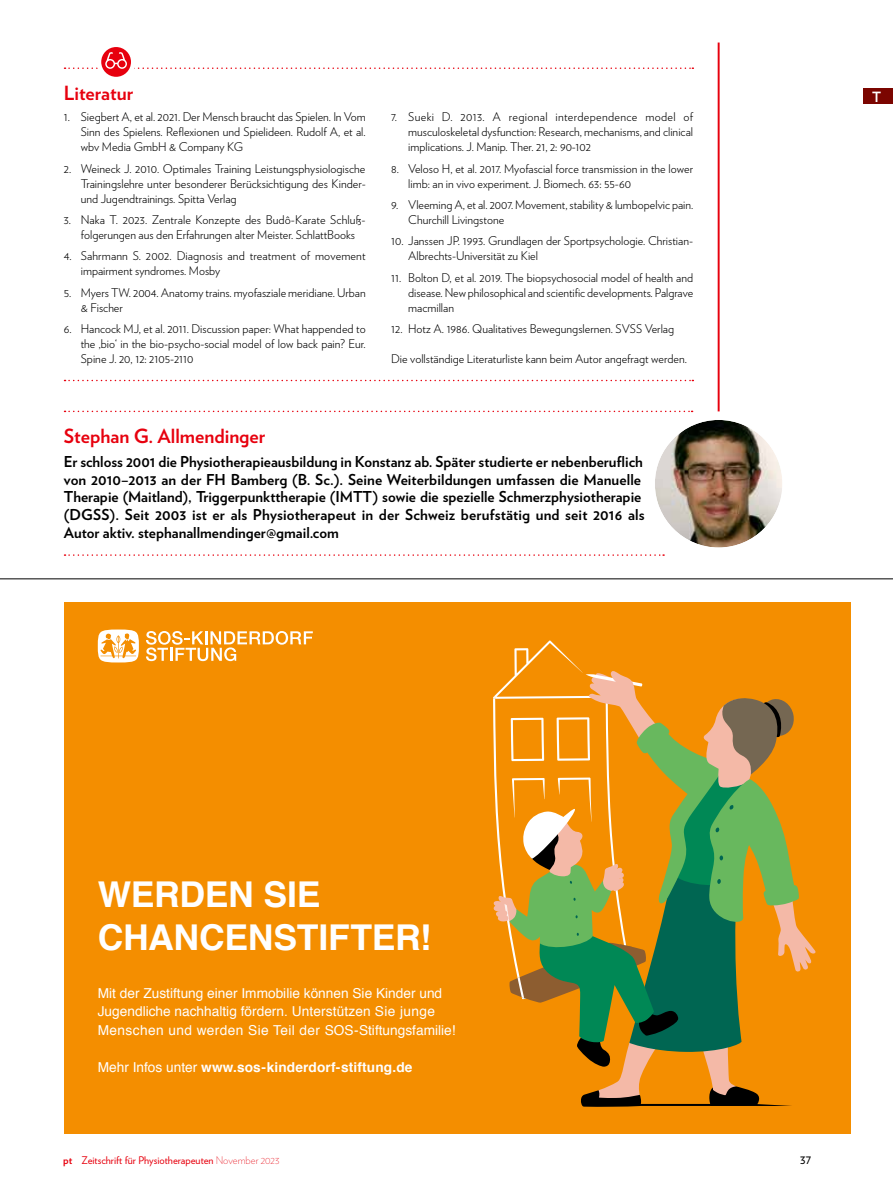
<style>
.page{position:relative;width:893px;height:1191px;background:#fff}
.page>*{position:absolute;margin:0;border:0;box-sizing:border-box;transform-origin:0 0}
.t1{font:700 35.55px/42.8px "Helvetica";letter-spacing:-.01em;color:#fff}
.t2{font:700 19.5px "Verlag";color:#e7000e}
.t3{font:700 15px/17.7px "Verlag";color:#000}
.t4{font:700 14.1px "Verlag";color:#fff}
.t5{font:13.65px/18.5px "Helvetica";color:#fff}
.t6{font:700 13.65px "Helvetica";letter-spacing:.01em;color:#fff}
.t7{font:13.05px "Verlag";color:#000}
.t8{font:300 12px/15px "Verlag";color:#000}
.t9{font:10.5px "Verlag";color:#e7000e}
.s1{font-weight:400}
.s2{font-weight:700}
.s3{font-weight:700;color:#fff}
.s4{font-weight:200}
</style>
<div class="page">
<hr style="left:718px;top:43px;width:2px;height:1148px;background:#e7000e">
<div style="left:863px;top:89px;width:30px;height:15px;background:#7b0500"></div>
<svg style="left:65px;top:410px;width:628px;height:2px"></svg>
<svg style="left:65px;top:554px;width:599px;height:2px"></svg>
<img style="left:655px;top:420px;width:127px;height:127px;border-radius:64px">
<div style="left:646px;top:411px;width:145px;height:145px;border:9px solid #fff;border-radius:50%"></div>
<svg style="left:65px;top:47px;width:628px;height:30px"></svg>
<svg style="left:65px;top:380px;width:628px;height:1px"></svg>
<div style="left:694px;top:554px;width:51px;height:637px;background:#fff"></div>
<div style="left:64px;top:602px;width:786px;height:532px;background:#f48e00"></div>
<svg style="left:98px;top:629px;width:41px;height:33px"></svg>
<svg style="left:146px;top:631px;width:167px;height:30px"></svg>
<svg style="left:493px;top:640px;width:323px;height:467px"></svg>
<hr style="left:0;top:578px;width:893px;height:1px;background:#000">
<h2 class="t2" style="left:64px;top:77px;width:71px">Literatur</h2>
<p class="t8" style="left:81px;top:109px;width:286px;text-align:justify;text-indent:-17px">1. Siegbert A, et al. 2021. Der Mensch braucht das Spielen. In Vom Sinn des Spielens. Reflexionen und Spielideen. Rudolf A, et al. wbv Media GmbH &amp; Company KG</p>
<p class="t8" style="left:81px;top:160px;width:286px;text-align:justify;text-indent:-17px">2. Weineck J. 2010. Optimales Training Leistungsphysiologische Trainingslehre unter besonderer Berücksichtigung des Kinder&shy;und Jugendtrainings. Spitta Verlag</p>
<p class="t8" style="left:81px;top:211px;width:285px;text-indent:-17px">3. Naka T. 2023. Zentrale Konzepte des Budô-Karate Schluß&shy;folgerungen aus den Erfahrungen alter Meister. SchlattBooks</p>
<p class="t8" style="left:81px;top:248px;width:286px;text-indent:-17px">4. Sahrmann S. 2002. Diagnosis and treatment of movement impairment syndromes. Mosby</p>
<p class="t8" style="left:81px;top:284px;width:286px;text-indent:-17px">5. Myers TW. 2004. Anatomy trains. myofasziale meridiane. Urban &amp; Fischer</p>
<p class="t8" style="left:81px;top:321px;width:286px;text-align:justify;text-indent:-17px">6. Hancock MJ, et al. 2011. Discussion paper: What happended to the ‚bio‘ in the bio-psycho-social model of low back pain? Eur.<br>Spine J. 20, 12: 2105-2110</p>
<p class="t8" style="left:408px;top:109px;width:287px;text-align:justify;text-indent:-17px">7. Sueki D. 2013. A regional interdependence model of musculoskeletal dysfunction: Research, mechanisms, and clinical implications. J. Manip. Ther. 21, 2: 90-102</p>
<p class="t8" style="left:408px;top:160px;width:286px;text-indent:-17px">8. Veloso H, et al. 2017. Myofascial force transmission in the lower limb: an in vivo experiment. J. Biomech. 63: 55-60</p>
<p class="t8" style="left:408px;top:196px;width:287px;text-indent:-17px">9. Vleeming A, et al. 2007. Movement, stability &amp; lumbopelvic pain.<br>Churchill Livingstone</p>
<p class="t8" style="left:408px;top:233px;width:286px;text-indent:-17px">10. Janssen JP. 1993. Grundlagen der Sportpsychologie. Christian-<br>Albrechts-Universität zu Kiel</p>
<p class="t8" style="left:408px;top:269px;width:287px;text-align:justify;text-indent:-17px">11. Bolton D, et al. 2019. The biopsychosocial model of health and disease. New philosophical and scientific developments. Palgrave macmillan</p>
<p class="t8" style="left:391px;top:321px;width:284px">12. Hotz A. 1986. Qualitatives Bewegungslernen. SVSS Verlag</p>
<p class="t8" style="left:391px;top:351px;width:297px">Die vollständige Literaturliste kann beim Autor angefragt werden.</p>
<h2 class="t2" style="left:64px;top:420px;width:203px">Stephan G. Allmendinger</h2>
<p class="t3" style="left:64px;top:452px;width:582px">Er schloss 2001 die Physiotherapieausbildung in Konstanz ab. Später studierte er nebenberuflich von 2010–2013 an der FH Bamberg (B. Sc.). Seine Weiterbildungen umfassen die Manuelle Therapie (Maitland), Triggerpunkttherapie (IMTT) sowie die spezielle Schmerzphysiotherapie (DGSS). Seit 2003 ist er als Physiotherapeut in der Schweiz berufstätig und seit 2016 als Autor aktiv. stephanallmendinger@gmail.com</p>
<p class="t4" style="left:872px;top:85px;width:11px">T</p>
<h1 class="t1" style="left:98px;top:874px;width:335px">WERDEN SIE<br>CHANCENSTIFTER!</h1>
<p class="t5" style="left:98px;top:984px;width:359px">Mit der Zustiftung einer Immobilie können Sie Kinder und<br>Jugendliche nachhaltig fördern. Unterstützen Sie junge<br>Menschen und werden Sie Teil der SOS-Stiftungsfamilie!</p>
<p class="t6" style="left:98px;top:1056px;width:316px"><span class="s1">Mehr Infos unter</span> www.sos-kinderdorf-stiftung.de</p>
<p class="t9" style="left:63px;top:1152px;width:218px"><span class="s2">pt</span><span class="s3">pt</span>Zeitschrift für Physiotherapeuten <span class="s4">November 2023</span></p>
<p class="t7" style="left:800px;top:1149px;width:13px">37</p>
</div>
